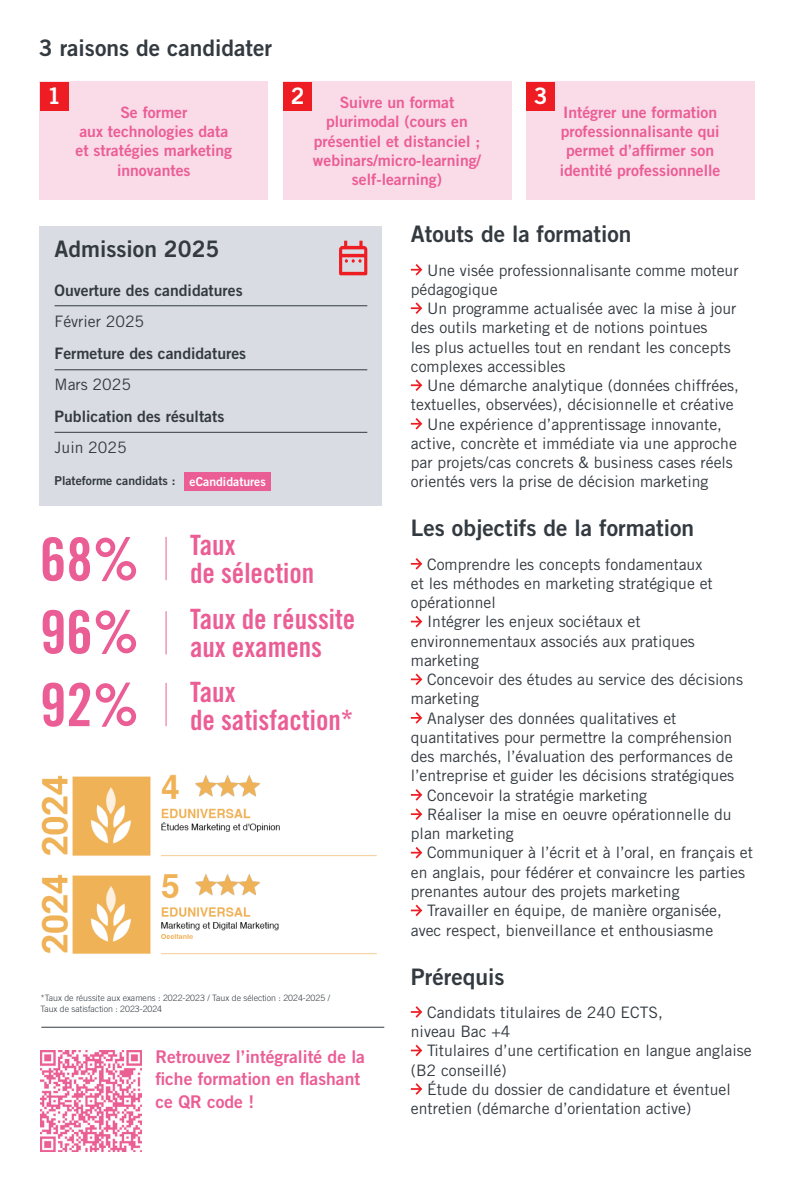
<style>
.page{position:relative;width:794px;height:1191px;background:#fff}
.page>*{position:absolute;margin:0;border:0;box-sizing:border-box;transform-origin:0 0}
.t1{font:59.5px/72.8px "Trade Gothic LT Std Bd Cn 20";color:#eb5d95;text-align:justify}
.t2{font:28px/28px "Trade Gothic LT Std Bd Cn 20";color:#eb5d95}
.t3{font:22.75px "Trade Gothic LT Std Bd 2";color:#333a40}
.t4{font:22.75px "Trade Gothic LT Std Bd 2";color:#fff}
.t5{font:17.5px/22.8px "Trade Gothic LT Std Bd 2";color:#eb5d95}
.t6{font:15.75px/19.2px "Trade Gothic LT Std";color:#333a40}
.t7{font:15.75px/19.2px "Trade Gothic LT Std Bd 2";color:#eb5d95;text-align:center}
.t8{font:15.75px "Trade Gothic LT Std Bd 2";color:#333a40}
.t9{font:12.25px "Trade Gothic LT Std Bd 2";color:#333a40}
.t10{font:300 8.75px/10.5px "Trade Gothic LT Std";color:#333a40}
.s1{color:#fff}
</style>
<div class="page">
<div style="left:40px;top:82px;width:228px;height:118px;background:#fadbe8"></div>
<div style="left:283px;top:82px;width:228px;height:118px;background:#fadbe8"></div>
<div style="left:526px;top:82px;width:228px;height:118px;background:#fadbe8"></div>
<div style="left:40px;top:82px;width:28px;height:29px;background:#ee1d23"></div>
<div style="left:283px;top:82px;width:29px;height:29px;background:#ee1d23"></div>
<div style="left:526px;top:82px;width:29px;height:29px;background:#ee1d23"></div>
<img style="left:40px;top:1050px;width:101px;height:101px">
<hr style="left:41px;top:1027px;width:343px;height:1px;background:#333a40">
<svg style="left:411px;top:264px;width:12px;height:12px"></svg>
<svg style="left:411px;top:302px;width:12px;height:12px"></svg>
<svg style="left:411px;top:379px;width:12px;height:12px"></svg>
<svg style="left:411px;top:418px;width:12px;height:12px"></svg>
<svg style="left:411px;top:558px;width:12px;height:12px"></svg>
<svg style="left:411px;top:616px;width:12px;height:12px"></svg>
<svg style="left:411px;top:673px;width:12px;height:12px"></svg>
<svg style="left:411px;top:712px;width:12px;height:12px"></svg>
<svg style="left:411px;top:789px;width:12px;height:31px"></svg>
<svg style="left:411px;top:847px;width:12px;height:12px"></svg>
<svg style="left:411px;top:904px;width:12px;height:13px"></svg>
<svg style="left:411px;top:1006px;width:11px;height:12px"></svg>
<svg style="left:411px;top:1044px;width:12px;height:13px"></svg>
<svg style="left:411px;top:1083px;width:11px;height:12px"></svg>
<hr style="left:166px;top:537px;width:1px;height:43px;background:#eb5d95">
<hr style="left:166px;top:611px;width:1px;height:43px;background:#eb5d95">
<hr style="left:166px;top:683px;width:1px;height:43px;background:#eb5d95">
<img style="left:41px;top:874px;width:336px;height:81px">
<img style="left:41px;top:774px;width:336px;height:83px">
<div style="left:40px;top:226px;width:342px;height:279px;background:#d9dce3"></div>
<hr style="left:55px;top:305px;width:312px;height:1px;background:#333a40">
<hr style="left:55px;top:369px;width:312px;height:1px;background:#333a40">
<hr style="left:55px;top:432px;width:312px;height:1px;background:#333a40">
<svg style="left:339px;top:241px;width:28px;height:34px"></svg>
<div style="left:185px;top:472px;width:86px;height:19px;background:#eb5d95"></div>
<h3 class="t3" style="left:39px;top:34px;width:235px">3 raisons de candidater</h3>
<h3 class="t4" style="left:47px;top:82px;width:15px">1</h3>
<h3 class="t4" style="left:291px;top:82px;width:15px">2</h3>
<h3 class="t4" style="left:534px;top:82px;width:15px">3</h3>
<p class="t7" style="left:76px;top:102px;width:158px">Se former<br>aux technologies data et stratégies marketing innovantes</p>
<p class="t7" style="left:313px;top:93px;width:170px">Suivre un format plurimodal (cours en présentiel et distanciel ; webinars/micro-learning/ self-learning)</p>
<p class="t7" style="left:560px;top:102px;width:162px">Intégrer une formation professionnalisante qui permet d’affirmer son identité professionnelle</p>
<h3 class="t3" style="left:55px;top:235px;width:166px">Admission 2025</h3>
<p class="t8" style="left:55px;top:280px;width:190px">Ouverture des candidatures</p>
<p class="t6" style="left:55px;top:312px;width:91px">Février 2025</p>
<p class="t8" style="left:55px;top:343px;width:193px">Fermeture des candidatures</p>
<p class="t6" style="left:55px;top:375px;width:78px">Mars 2025</p>
<p class="t8" style="left:55px;top:406px;width:171px">Publication des résultats</p>
<p class="t6" style="left:55px;top:438px;width:74px">Juin 2025</p>
<p class="t9" style="left:55px;top:473px;width:213px">Plateforme candidats : <span class="s1">eCandidatures</span></p>
<h1 class="t1" style="left:40px;top:522px;width:101px">68% 96% 92%</h1>
<h2 class="t2" style="left:190px;top:531px;width:126px">Taux<br>de sélection</h2>
<h2 class="t2" style="left:190px;top:604px;width:167px">Taux de réussite aux examens</h2>
<h2 class="t2" style="left:190px;top:678px;width:165px">Taux<br>de satisfaction*</h2>
<p class="t10" style="left:40px;top:992px;width:291px">*Taux de réussite aux examens : 2022-2023 / Taux de sélection : 2024-2025 /<br>Taux de satisfaction : 2023-2024</p>
<p class="t5" style="left:155px;top:1044px;width:211px">Retrouvez l’intégralité de la fiche formation en flashant ce QR code !</p>
<h3 class="t3" style="left:411px;top:220px;width:222px">Atouts de la formation</h3>
<p class="t6" style="left:411px;top:260px;width:329px;text-indent:16px">Une visée professionnalisante comme moteur pédagogique</p>
<p class="t6" style="left:411px;top:298px;width:327px;text-indent:16px">Un programme actualisée avec la mise à jour des outils marketing et de notions pointues<br>les plus actuelles tout en rendant les concepts complexes accessibles</p>
<p class="t6" style="left:427px;top:375px;width:313px">Une démarche analytique (données chiffrées,</p>
<p class="t6" style="left:411px;top:395px;width:324px">textuelles, observées), décisionnelle et créative</p>
<p class="t6" style="left:427px;top:414px;width:296px">Une expérience d’apprentissage innovante,</p>
<p class="t6" style="left:411px;top:433px;width:327px">active, concrète et immédiate via une approche</p>
<p class="t6" style="left:411px;top:452px;width:323px">par projets/cas concrets &amp; business cases réels</p>
<p class="t6" style="left:411px;top:472px;width:299px">orientés vers la prise de décision marketing</p>
<h3 class="t3" style="left:411px;top:514px;width:285px">Les objectifs de la formation</h3>
<p class="t6" style="left:427px;top:554px;width:277px">Comprendre les concepts fondamentaux</p>
<p class="t6" style="left:411px;top:573px;width:303px">et les méthodes en marketing stratégique et</p>
<p class="t6" style="left:411px;top:592px;width:86px">opérationnel</p>
<p class="t6" style="left:427px;top:612px;width:215px">Intégrer les enjeux sociétaux et</p>
<p class="t6" style="left:411px;top:631px;width:285px">environnementaux associés aux pratiques</p>
<p class="t6" style="left:411px;top:650px;width:70px">marketing</p>
<p class="t6" style="left:427px;top:669px;width:317px">Concevoir des études au service des décisions</p>
<p class="t6" style="left:411px;top:689px;width:70px">marketing</p>
<p class="t6" style="left:427px;top:708px;width:251px">Analyser des données qualitatives et</p>
<p class="t6" style="left:411px;top:727px;width:323px">quantitatives pour permettre la compréhension</p>
<p class="t6" style="left:411px;top:746px;width:323px">des marchés, l’évaluation des performances de</p>
<p class="t6" style="left:411px;top:766px;width:325px">l’entreprise et guider les décisions stratégiques</p>
<p class="t6" style="left:427px;top:785px;width:222px">Concevoir la stratégie marketing</p>
<p class="t6" style="left:427px;top:804px;width:306px">Réaliser la mise en oeuvre opérationnelle du</p>
<p class="t6" style="left:411px;top:823px;width:104px">plan marketing</p>
<p class="t6" style="left:427px;top:843px;width:327px">Communiquer à l’écrit et à l’oral, en français et</p>
<p class="t6" style="left:411px;top:862px;width:336px">en anglais, pour fédérer et convaincre les parties</p>
<p class="t6" style="left:411px;top:881px;width:270px">prenantes autour des projets marketing</p>
<p class="t6" style="left:427px;top:900px;width:296px">Travailler en équipe, de manière organisée,</p>
<p class="t6" style="left:411px;top:920px;width:304px">avec respect, bienveillance et enthousiasme</p>
<h3 class="t3" style="left:411px;top:962px;width:95px">Prérequis</h3>
<p class="t6" style="left:411px;top:1002px;width:253px;text-indent:16px">Candidats titulaires de 240 ECTS, niveau Bac +4</p>
<p class="t6" style="left:411px;top:1040px;width:342px;text-indent:16px">Titulaires d’une certification en langue anglaise (B2 conseillé)</p>
<p class="t6" style="left:411px;top:1079px;width:321px;text-indent:16px">Étude du dossier de candidature et éventuel entretien (démarche d’orientation active)</p>
</div>
